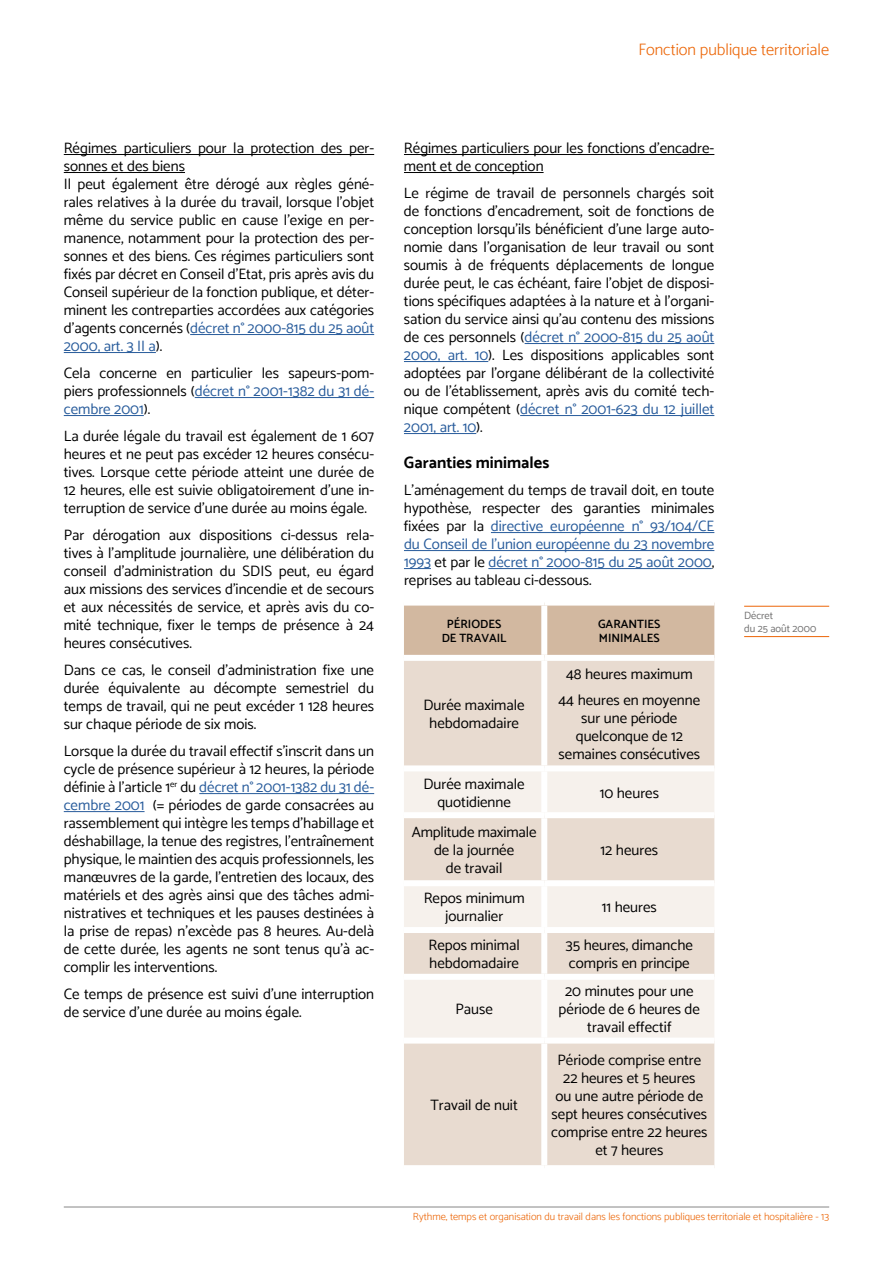
<style>
.page{position:relative;width:893px;height:1263px;background:#fff}
.page>*{position:absolute;margin:0;border:0;box-sizing:border-box;transform-origin:0 0}
.t1{font:300 16.5px "Catamaran";color:#ec6608}
.t2{font:700 16.5px "Catamaran";color:#000}
.t3{font:15px/18px "Catamaran";color:#000;text-align:center}
.t4{font:600 12px/14.4px "Catamaran";color:#000;text-align:center}
.t5{font:300 10.5px "Catamaran";color:#ec6608}
.t6{font:10.5px/12.6px "Catamaran";color:#706f6f}
.s1{color:#275b9b}
</style>
<div class="page">
<hr style="left:64px;top:1206px;width:765px;height:1px;background:#878787">
<hr style="left:64px;top:154px;width:310px;height:1px;background:#000">
<hr style="left:64px;top:172px;width:121px;height:1px;background:#000">
<hr style="left:190px;top:334px;width:184px;height:1px;background:#275b9b">
<hr style="left:64px;top:352px;width:92px;height:1px;background:#275b9b">
<hr style="left:195px;top:397px;width:179px;height:1px;background:#275b9b">
<hr style="left:64px;top:415px;width:80px;height:1px;background:#275b9b">
<hr style="left:199px;top:793px;width:175px;height:1px;background:#275b9b">
<hr style="left:64px;top:811px;width:81px;height:1px;background:#275b9b">
<hr style="left:404px;top:154px;width:310px;height:1px;background:#000">
<hr style="left:404px;top:172px;width:140px;height:1px;background:#000">
<hr style="left:525px;top:343px;width:189px;height:1px;background:#275b9b">
<hr style="left:404px;top:361px;width:84px;height:1px;background:#275b9b">
<hr style="left:520px;top:415px;width:194px;height:1px;background:#275b9b">
<hr style="left:404px;top:433px;width:72px;height:1px;background:#275b9b">
<hr style="left:491px;top:532px;width:223px;height:1px;background:#275b9b">
<hr style="left:404px;top:550px;width:310px;height:1px;background:#275b9b">
<svg style="left:404px;top:568px;width:27px;height:1px"></svg>
<hr style="left:488px;top:568px;width:224px;height:1px;background:#275b9b">
<div style="left:404px;top:606px;width:310px;height:49px;background:#d2b8a0"></div>
<div style="left:404px;top:661px;width:310px;height:504px;background:#e8dbd0"></div>
<svg style="left:404px;top:771px;width:310px;height:266px;background:#f0e7e0"></svg>
<div style="left:541px;top:606px;width:6px;height:49px;background:#fff"></div>
<div style="left:541px;top:661px;width:6px;height:104px;background:#fff"></div>
<div style="left:404px;top:765px;width:140px;height:6px;background:#fff"></div>
<div style="left:544px;top:765px;width:170px;height:6px;background:#fff"></div>
<div style="left:541px;top:771px;width:6px;height:41px;background:#fff"></div>
<div style="left:404px;top:812px;width:140px;height:6px;background:#fff"></div>
<div style="left:544px;top:812px;width:170px;height:6px;background:#fff"></div>
<div style="left:541px;top:818px;width:6px;height:62px;background:#fff"></div>
<div style="left:404px;top:880px;width:140px;height:6px;background:#fff"></div>
<div style="left:544px;top:880px;width:170px;height:6px;background:#fff"></div>
<div style="left:541px;top:886px;width:6px;height:41px;background:#fff"></div>
<div style="left:404px;top:927px;width:140px;height:6px;background:#fff"></div>
<div style="left:544px;top:927px;width:170px;height:6px;background:#fff"></div>
<div style="left:541px;top:933px;width:6px;height:41px;background:#fff"></div>
<div style="left:404px;top:974px;width:140px;height:6px;background:#fff"></div>
<div style="left:544px;top:974px;width:170px;height:6px;background:#fff"></div>
<div style="left:541px;top:980px;width:6px;height:57px;background:#fff"></div>
<div style="left:404px;top:1037px;width:140px;height:6px;background:#fff"></div>
<div style="left:544px;top:1037px;width:170px;height:6px;background:#fff"></div>
<div style="left:541px;top:1043px;width:6px;height:122px;background:#fff"></div>
<hr style="left:744px;top:606px;width:85px;height:1px;background:#ec6608">
<hr style="left:744px;top:636px;width:85px;height:1px;background:#ec6608">
<p class="t1" style="left:638px;top:40px;width:192px">Fonction publique territoriale</p>
<p class="t3" style="left:64px;top:139px;width:312px;text-align:left">Régimes particuliers pour la protection des per&shy;sonnes et des biens<br>Il peut également être dérogé aux règles géné&shy;rales relatives à la durée du travail, lorsque l’objet même du service public en cause l’exige en per&shy;manence, notamment pour la protection des per&shy;sonnes et des biens. Ces régimes particuliers sont fixés par décret en Conseil d’Etat, pris après avis du Conseil supérieur de la fonction publique, et déter&shy;minent les contreparties accordées aux catégories d’agents concernés (<span class="s1">décret n° 2000-815 du 25 août 2000, art. 3 II a</span>).</p>
<p class="t3" style="left:64px;top:364px;width:312px;text-align:justify">Cela concerne en particulier les sapeurs-pom&shy;piers professionnels (<span class="s1">décret n° 2001-1382 du 31 dé&shy;cembre 2001</span>).</p>
<p class="t3" style="left:64px;top:427px;width:312px;text-align:justify">La durée légale du travail est également de 1 607 heures et ne peut pas excéder 12 heures consécu&shy;tives. Lorsque cette période atteint une durée de 12 heures, elle est suivie obligatoirement d’une in&shy;terruption de service d’une durée au moins égale.</p>
<p class="t3" style="left:64px;top:526px;width:312px;text-align:justify">Par dérogation aux dispositions ci-dessus rela&shy;tives à l’amplitude journalière, une délibération du conseil d’administration du SDIS peut, eu égard aux missions des services d’incendie et de secours et aux nécessités de service, et après avis du co&shy;mité technique, fixer le temps de présence à 24 heures consécutives.</p>
<p class="t3" style="left:64px;top:661px;width:312px;text-align:justify">Dans ce cas, le conseil d’administration fixe une durée équivalente au décompte semestriel du temps de travail, qui ne peut excéder 1 128 heures sur chaque période de six mois.</p>
<p class="t3" style="left:64px;top:742px;width:312px;text-align:justify">Lorsque la durée du travail effectif s’inscrit dans un cycle de présence supérieur à 12 heures, la période définie à l’article 1<sup>er</sup> du <span class="s1">décret n° 2001-1382 du 31 dé&shy;cembre 2001</span> (= périodes de garde consacrées au rassemblement qui intègre les temps d’habillage et déshabillage, la tenue des registres, l’entraînement physique, le maintien des acquis professionnels, les manœuvres de la garde, l’entretien des locaux, des matériels et des agrès ainsi que des tâches admi&shy;nistratives et techniques et les pauses destinées à la prise de repas) n’excède pas 8 heures. Au-delà de cette durée, les agents ne sont tenus qu’à ac&shy;complir les interventions.</p>
<p class="t3" style="left:64px;top:985px;width:312px;text-align:left">Ce temps de présence est suivi d’une interruption de service d’une durée au moins égale.</p>
<p class="t3" style="left:404px;top:139px;width:312px;text-align:left">Régimes particuliers pour les fonctions d’encadre&shy;ment et de conception</p>
<p class="t3" style="left:404px;top:184px;width:312px;text-align:justify">Le régime de travail de personnels chargés soit de fonctions d’encadrement, soit de fonctions de conception lorsqu’ils bénéficient d’une large auto&shy;nomie dans l’organisation de leur travail ou sont soumis à de fréquents déplacements de longue durée peut, le cas échéant, faire l’objet de disposi&shy;tions spécifiques adaptées à la nature et à l’organi&shy;sation du service ainsi qu’au contenu des missions de ces personnels (<span class="s1">décret n° 2000-815 du 25 août 2000, art. 10</span>). Les dispositions applicables sont adoptées par l’organe délibérant de la collectivité ou de l’établissement, après avis du comité tech&shy;nique compétent (<span class="s1">décret n° 2001-623 du 12 juillet 2001, art. 10</span>).</p>
<p class="t2" style="left:404px;top:453px;width:147px">Garanties minimales</p>
<p class="t3" style="left:404px;top:481px;width:312px;text-align:justify">L’aménagement du temps de travail doit, en toute hypothèse, respecter des garanties minimales fixées par la <span class="s1">directive européenne n° 93/104/CE du Conseil de l’union européenne du 23 novembre 1993</span> et par le <span class="s1">décret n° 2000-815 du 25 août 2000</span>, reprises au tableau ci-dessous.</p>
<p class="t4" style="left:442px;top:616px;width:66px">PÉRIODES<br>DE TRAVAIL</p>
<p class="t4" style="left:598px;top:616px;width:64px;text-align:left">GARANTIES<br>MINIMALES</p>
<p class="t3" style="left:424px;top:696px;width:103px">Durée maximale hebdomadaire</p>
<p class="t3" style="left:558px;top:660px;width:143px;line-height:26.5px">48 heures maximum<br>44 heures en moyenne</p>
<p class="t3" style="left:559px;top:709px;width:143px">sur une période quelconque de 12 semaines consécutives</p>
<p class="t3" style="left:424px;top:774px;width:103px">Durée maximale quotidienne</p>
<p class="t3" style="left:600px;top:783px;width:61px">10 heures</p>
<p class="t3" style="left:412px;top:823px;width:126px">Amplitude maximale de la journée<br>de travail</p>
<p class="t3" style="left:601px;top:841px;width:59px">12 heures</p>
<p class="t3" style="left:424px;top:889px;width:102px">Repos minimum journalier</p>
<p class="t3" style="left:602px;top:898px;width:57px">11 heures</p>
<p class="t3" style="left:428px;top:936px;width:93px;text-align:left">Repos minimal hebdomadaire</p>
<p class="t3" style="left:566px;top:936px;width:129px;text-align:left">35 heures, dimanche compris en principe</p>
<p class="t3" style="left:455px;top:1000px;width:39px">Pause</p>
<p class="t3" style="left:559px;top:982px;width:143px">20 minutes pour une période de 6 heures de travail effectif</p>
<p class="t3" style="left:430px;top:1096px;width:89px">Travail de nuit</p>
<p class="t3" style="left:551px;top:1051px;width:158px">Période comprise entre<br>22 heures et 5 heures<br>ou une autre période de sept heures consécutives comprise entre 22 heures et 7 heures</p>
<p class="t6" style="left:744px;top:609px;width:74px">Décret<br>du 25 août 2000</p>
<p class="t5" style="left:413px;top:1210px;width:418px">Rythme, temps et organisation du travail dans les fonctions publiques territoriale et hospitalière - 13</p>
</div>
